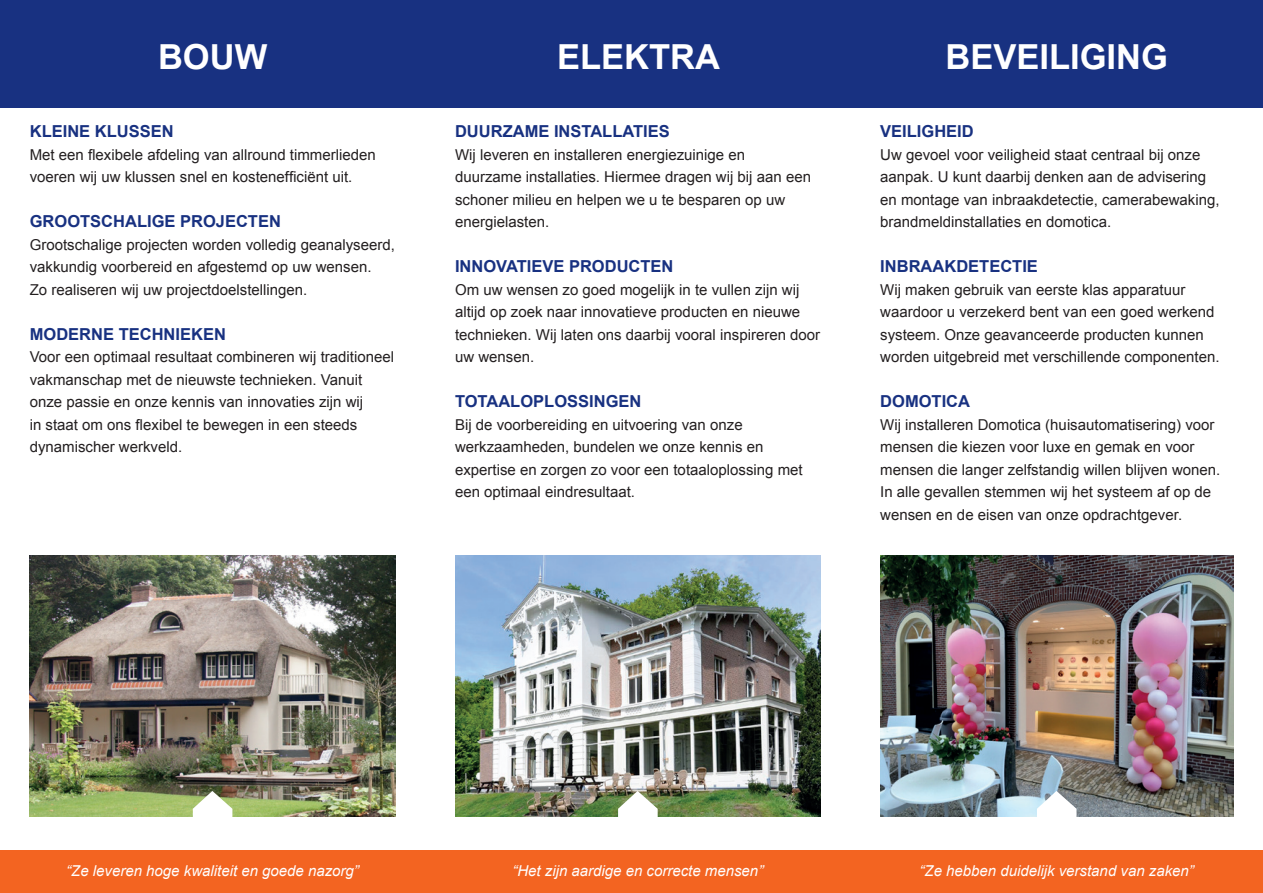
<style>
.page{position:relative;width:1263px;height:893px;background:#fff}
.page>*{position:absolute;margin:0;border:0;box-sizing:border-box;transform-origin:0 0}
.t1{font:700 34.5px "Arial";color:#fff}
.t2{font:700 16.5px "Arial";color:#183181}
.t3{font:15px/22.5px "Arial";color:#231f20}
.t4{font:italic 15px "Arial";color:#fff}
</style>
<div class="page">
<div style="left:0;top:0;width:1263px;height:107px;background:#183181"></div>
<div style="left:0;top:850px;width:1263px;height:43px;background:#f36421"></div>
<img style="left:455px;top:556px;width:366px;height:260px">
<svg style="left:618px;top:791px;width:40px;height:26px"></svg>
<img style="left:880px;top:556px;width:353px;height:260px">
<svg style="left:1037px;top:791px;width:39px;height:25px"></svg>
<img style="left:30px;top:556px;width:365px;height:260px">
<svg style="left:193px;top:791px;width:39px;height:25px"></svg>
<h1 class="t1" style="left:158px;top:34px;width:111px">BOUW</h1>
<h1 class="t1" style="left:557px;top:34px;width:164px">ELEKTRA</h1>
<h1 class="t1" style="left:945px;top:34px;width:224px">BEVEILIGING</h1>
<p class="t2" style="left:30px;top:121px;width:145px">KLEINE KLUSSEN</p>
<p class="t3" style="left:30px;top:144px;width:347px">Met een flexibele afdeling van allround timmerlieden voeren wij uw klussen snel en kostenefficiënt uit.</p>
<p class="t2" style="left:30px;top:211px;width:253px">GROOTSCHALIGE PROJECTEN</p>
<p class="t3" style="left:30px;top:234px;width:367px">Grootschalige projecten worden volledig geanalyseerd, vakkundig voorbereid en afgestemd op uw wensen.<br>Zo realiseren wij uw projectdoelstellingen.</p>
<p class="t2" style="left:30px;top:323px;width:198px">MODERNE TECHNIEKEN</p>
<p class="t3" style="left:30px;top:346px;width:366px">Voor een optimaal resultaat combineren wij traditioneel vakmanschap met de nieuwste technieken. Vanuit onze passie en onze kennis van innovaties zijn wij<br>in staat om ons flexibel te bewegen in een steeds dynamischer werkveld.</p>
<p class="t2" style="left:455px;top:121px;width:216px">DUURZAME INSTALLATIES</p>
<p class="t3" style="left:455px;top:144px;width:357px">Wij leveren en installeren energiezuinige en duurzame installaties. Hiermee dragen wij bij aan een schoner milieu en helpen we u te besparen op uw energielasten.</p>
<p class="t2" style="left:455px;top:256px;width:220px">INNOVATIEVE PRODUCTEN</p>
<p class="t3" style="left:455px;top:279px;width:367px">Om uw wensen zo goed mogelijk in te vullen zijn wij altijd op zoek naar innovatieve producten en nieuwe technieken. Wij laten ons daarbij vooral inspireren door uw wensen.</p>
<p class="t2" style="left:455px;top:391px;width:188px">TOTAALOPLOSSINGEN</p>
<p class="t3" style="left:455px;top:414px;width:349px">Bij de voorbereiding en uitvoering van onze werkzaamheden, bundelen we onze kennis en expertise en zorgen zo voor een totaaloplossing met een optimaal eindresultaat.</p>
<p class="t2" style="left:880px;top:121px;width:95px">VEILIGHEID</p>
<p class="t3" style="left:880px;top:144px;width:341px">Uw gevoel voor veiligheid staat centraal bij onze aanpak. U kunt daarbij denken aan de advisering en montage van inbraakdetectie, camerabewaking, brandmeldinstallaties en domotica.</p>
<p class="t2" style="left:880px;top:256px;width:159px">INBRAAKDETECTIE</p>
<p class="t3" style="left:880px;top:279px;width:341px">Wij maken gebruik van eerste klas apparatuur waardoor u verzekerd bent van een goed werkend systeem. Onze geavanceerde producten kunnen worden uitgebreid met verschillende componenten.</p>
<p class="t2" style="left:880px;top:391px;width:91px">DOMOTICA</p>
<p class="t3" style="left:880px;top:414px;width:342px">Wij installeren Domotica (huisautomatisering) voor mensen die kiezen voor luxe en gemak en voor mensen die langer zelfstandig willen blijven wonen.<br>In alle gevallen stemmen wij het systeem af op de wensen en de eisen van onze opdrachtgever.</p>
<p class="t4" style="left:66px;top:861px;width:294px">“Ze leveren hoge kwaliteit en goede nazorg”</p>
<p class="t4" style="left:512px;top:861px;width:252px">“Het zijn aardige en correcte mensen”</p>
<p class="t4" style="left:919px;top:861px;width:276px">“Ze hebben duidelijk verstand van zaken”</p>
</div>
